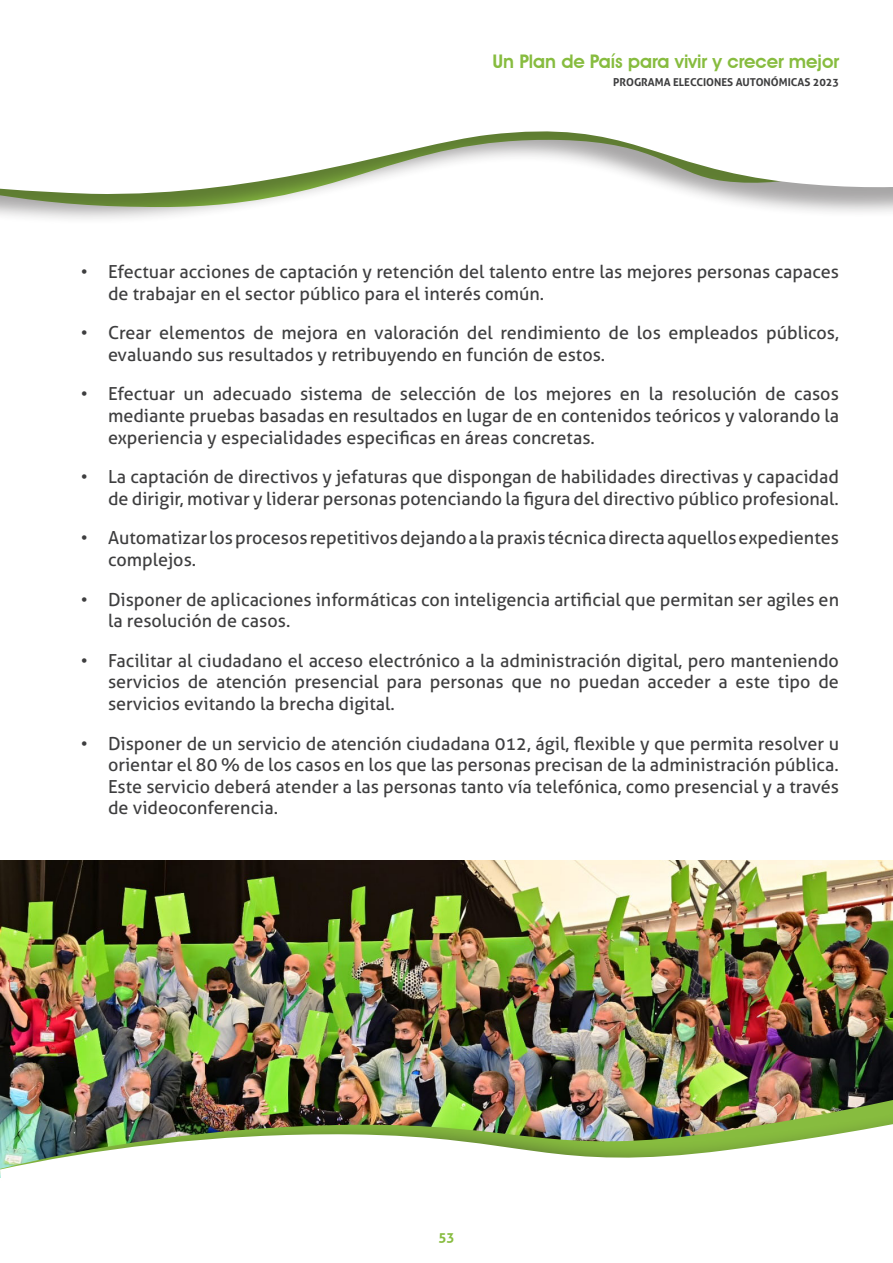
<style>
.page{position:relative;width:893px;height:1263px;background:#fff}
.page>*{position:absolute;margin:0;border:0;box-sizing:border-box;transform-origin:0 0}
.t1{font:600 18.75px "Avant Garde IT Cby BT";letter-spacing:-.005em;color:#87bc3f}
.t2{font:18px/21.6px "Aller";color:#3e3e3f}
.t3{font:700 13.5px "Aller";color:#87bc3f}
.t4{font:700 10.95px "Aller";color:#3e3e3f}
.s1{font-family:"Arial"}
</style>
<div class="page">
<div style="left:0;top:0;width:893px;height:226px;background:#231f20;opacity:.4"></div>
<svg style="left:0;top:0;width:893px;height:197px"></svg>
<img style="left:0;top:860px;width:893px;height:121px">
<img style="left:0;top:981px;width:893px;height:58px">
<div style="left:8px;top:1030px;width:885px;height:233px;background:#231f20;opacity:.51"></div>
<img style="left:0;top:1039px;width:893px;height:224px">
<p class="t1" style="left:492px;top:50px;width:348px">Un Plan de País para vivir y crecer mejor</p>
<p class="t4" style="left:613px;top:76px;width:227px">PROGRAMA ELECCIONES AUTONÓMICAS 2023</p>
<p class="t2" style="left:108px;top:261px;width:732px;text-indent:-27px"><span class="s1">•</span> Efectuar acciones de captación y retención del talento entre las mejores personas capaces de trabajar en el sector público para el interés común.</p>
<p class="t2" style="left:108px;top:322px;width:732px;text-indent:-27px"><span class="s1">•</span> Crear elementos de mejora en valoración del rendimiento de los empleados públicos, evaluando sus resultados y retribuyendo en función de estos.</p>
<p class="t2" style="left:108px;top:383px;width:732px;text-align:justify;text-indent:-27px"><span class="s1">•</span> Efectuar un adecuado sistema de selección de los mejores en la resolución de casos mediante pruebas basadas en resultados en lugar de en contenidos teóricos y valorando la experiencia y especialidades especificas en áreas concretas.</p>
<p class="t2" style="left:81px;top:466px;width:759px;text-align:right"><span class="s1">•</span> La captación de directivos y jefaturas que dispongan de habilidades directivas y capacidad de dirigir, motivar y liderar personas potenciando la figura del directivo público profesional.</p>
<p class="t2" style="left:108px;top:527px;width:732px;text-indent:-27px"><span class="s1">•</span> Automatizarlosprocesos repetitivosdejandoalapraxis técnicadirectaaquellosexpedientes complejos.</p>
<p class="t2" style="left:108px;top:588px;width:732px;text-indent:-27px"><span class="s1">•</span> Disponer de aplicaciones informáticas con inteligencia artificial que permitan ser agiles en la resolución de casos.</p>
<p class="t2" style="left:108px;top:650px;width:732px;text-align:justify;text-indent:-27px"><span class="s1">•</span> Facilitar al ciudadano el acceso electrónico a la administración digital, pero manteniendo servicios de atención presencial para personas que no puedan acceder a este tipo de servicios evitando la brecha digital.</p>
<p class="t2" style="left:108px;top:732px;width:733px;text-align:justify;text-indent:-27px"><span class="s1">•</span> Disponer de un servicio de atención ciudadana 012, ágil, flexible y que permita resolver u orientar el 80 % de los casos en los que las personas precisan de la administración pública.<br>Este servicio deberá atender a las personas tanto vía telefónica, como presencial y a través de videoconferencia.</p>
<p class="t3" style="left:438px;top:1229px;width:18px">53</p>
</div>
